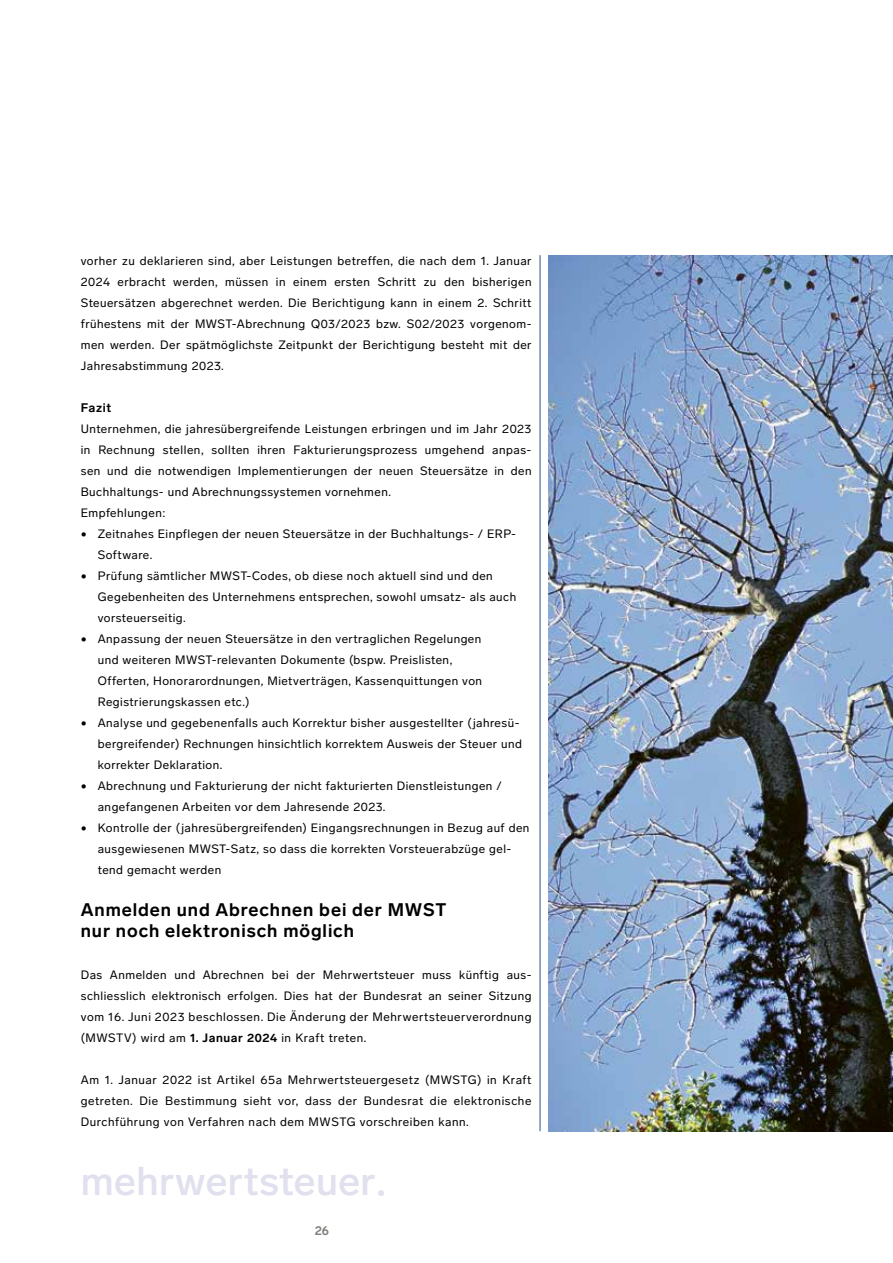
<style>
.page{position:relative;width:893px;height:1263px;background:#fff}
.page>*{position:absolute;margin:0;border:0;box-sizing:border-box;transform-origin:0 0}
.t1{font:500 39.75px "Lab Grotesque";letter-spacing:.01em;color:#e0e0ee}
.t2{font:700 18px/21px "Lab Grotesque";letter-spacing:.05em;color:#000}
.t3{font:700 12.75px "Lab Grotesque";color:#81807a;scale:.95 1}
.t4{font:700 12.3px "Lab Grotesque";letter-spacing:.045em;color:#000}
.t5{font:12px/21px "Lab Grotesque";letter-spacing:.04em;color:#000}
.s1{font-weight:700}
</style>
<div class="page">
<img style="left:549px;top:255px;width:344px;height:876px">
<hr style="left:540px;top:255px;width:1px;height:876px;background:#2a5089">
<p class="t5" style="left:81px;top:251px;width:452px;text-align:justify">vorher zu deklarieren sind, aber Leistungen betreffen, die nach dem 1. Januar 2024 erbracht werden, müssen in einem ersten Schritt zu den bisherigen Steuersätzen abgerechnet werden. Die Berichtigung kann in einem 2. Schritt frühestens mit der MWST-Abrechnung Q03/2023 bzw. S02/2023 vorgenom&shy;men werden. Der spätmöglichste Zeitpunkt der Berichtigung besteht mit der Jahresabstimmung 2023.</p>
<p class="t4" style="left:81px;top:401px;width:32px">Fazit</p>
<p class="t5" style="left:81px;top:419px;width:452px">Unternehmen, die jahresübergreifende Leistungen erbringen und im Jahr 2023 in Rechnung stellen, sollten ihren Fakturierungsprozess umgehend anpas&shy;sen und die notwendigen Implementierungen der neuen Steuersätze in den Buchhaltungs- und Abrechnungssystemen vornehmen.<br>Empfehlungen:</p>
<p class="t5" style="left:98px;top:524px;width:420px;text-indent:-17px">• Zeitnahes Einpflegen der neuen Steuersätze in der Buchhaltungs- / ERP-<br>Software.</p>
<p class="t5" style="left:98px;top:566px;width:420px;text-indent:-17px">• Prüfung sämtlicher MWST-Codes, ob diese noch aktuell sind und den<br>Gegebenheiten des Unternehmens entsprechen, sowohl umsatz- als auch vorsteuerseitig.</p>
<p class="t5" style="left:98px;top:629px;width:386px;text-indent:-17px">• Anpassung der neuen Steuersätze in den vertraglichen Regelungen und weiteren MWST-relevanten Dokumente (bspw. Preislisten, Offerten, Honorarordnungen, Mietverträgen, Kassenquittungen von Registrierungskassen etc.)</p>
<p class="t5" style="left:98px;top:713px;width:426px;text-indent:-17px">• Analyse und gegebenenfalls auch Korrektur bisher ausgestellter (jahresü&shy;bergreifender) Rechnungen hinsichtlich korrektem Ausweis der Steuer und korrekter Deklaration.</p>
<p class="t5" style="left:98px;top:776px;width:405px;text-indent:-17px">• Abrechnung und Fakturierung der nicht fakturierten Dienstleistungen / angefangenen Arbeiten vor dem Jahresende 2023.</p>
<p class="t5" style="left:98px;top:818px;width:433px;text-indent:-17px">• Kontrolle der (jahresübergreifenden) Eingangsrechnungen in Bezug auf den ausgewiesenen MWST-Satz, so dass die korrekten Vorsteuerabzüge gel&shy;tend gemacht werden</p>
<h2 class="t2" style="left:81px;top:900px;width:367px">Anmelden und Abrechnen bei der MWST nur noch elektronisch möglich</h2>
<p class="t5" style="left:81px;top:965px;width:452px;text-align:justify">Das Anmelden und Abrechnen bei der Mehrwertsteuer muss künftig aus&shy;schliesslich elektronisch erfolgen. Dies hat der Bundesrat an seiner Sitzung vom 16. Juni 2023 beschlossen. Die Änderung der Mehrwertsteuerverordnung (MWSTV) wird am <span class="s1">1. Januar 2024</span> in Kraft treten.</p>
<p class="t5" style="left:81px;top:1070px;width:452px;text-align:justify">Am 1. Januar 2022 ist Artikel 65a Mehrwertsteuergesetz (MWSTG) in Kraft getreten. Die Bestimmung sieht vor, dass der Bundesrat die elektronische Durchführung von Verfahren nach dem MWSTG vorschreiben kann.</p>
<h1 class="t1" style="left:81px;top:1157px;width:307px">mehrwertsteuer·</h1>
<p class="t3" style="left:315px;top:1223px;width:16px">26</p>
</div>
